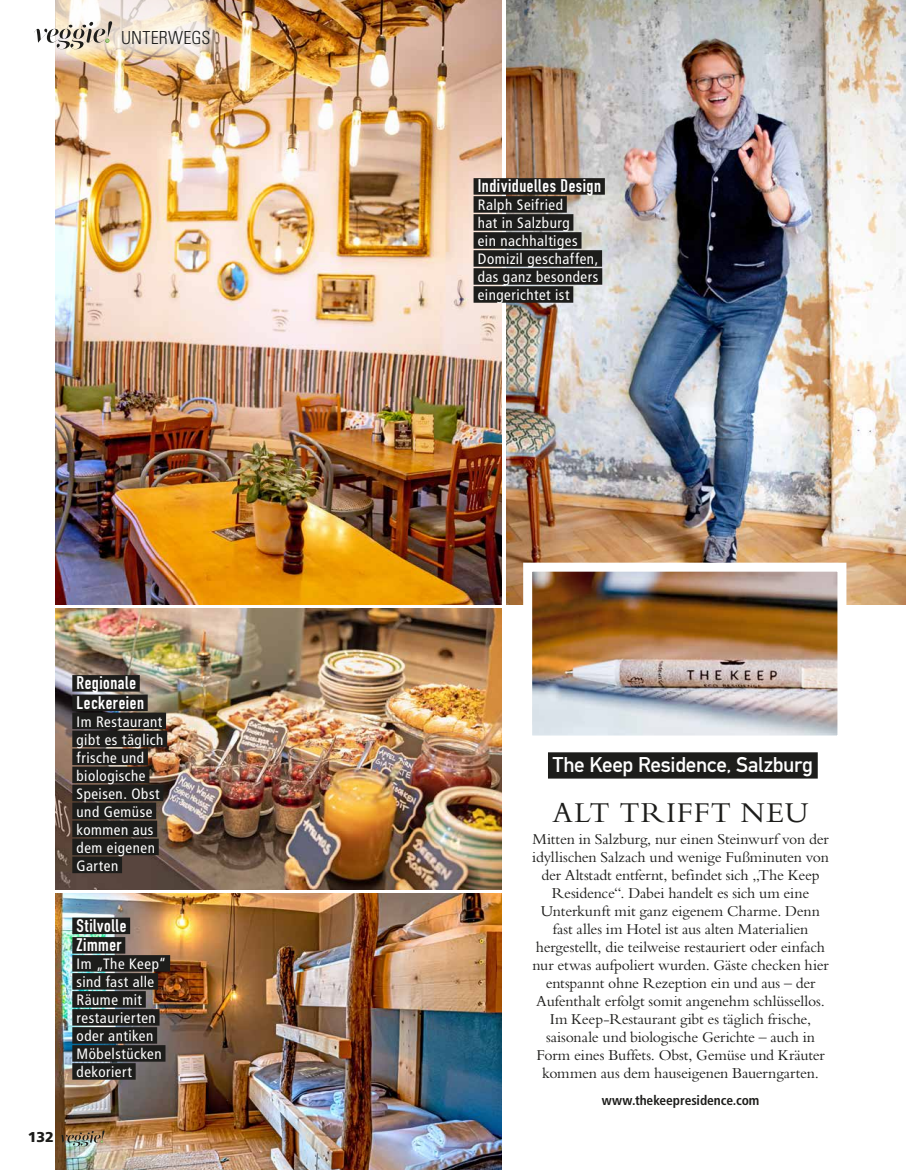
<style>
.page{position:relative;width:906px;height:1170px;background:#fff}
.page>*{position:absolute;margin:0;border:0;box-sizing:border-box;transform-origin:0 0}
.t1{font:30px "Bembo";letter-spacing:.035em;color:#1d1d1b}
.t2{font:21px "DIN Mittelschrift LT";letter-spacing:-.015em;color:#fff}
.t3{font:18px/19.5px "DIN Engschrift LT Alternate";letter-spacing:.03em;color:#fff}
.t4{font:300 condensed 18px "Univers LT";letter-spacing:.01em;color:#1d1d1b}
.t5{font:15.75px/18px "Bembo";letter-spacing:-.01em;color:#1d1d1b;text-align:center}
.t6{font:condensed 15px/18px "Frutiger LT";letter-spacing:.035em;color:#fff}
.t7{font:900 14.25px "Frutiger LT";color:#1d1d1b}
.t8{font:700 condensed 13.5px "Frutiger LT";letter-spacing:-.005em;color:#1d1d1b}
</style>
<div class="page">
<img style="left:55px;top:0;width:447px;height:604px">
<img style="left:506px;top:0;width:400px;height:604px">
<img style="left:55px;top:608px;width:447px;height:281px">
<img style="left:55px;top:893px;width:447px;height:276px">
<img style="left:533px;top:572px;width:303px;height:162px">
<div style="left:523px;top:562px;width:323px;height:182px;border:9px solid #fff"></div>
<div style="left:72px;top:917px;width:58px;height:17px;background:#1d1d1b"></div>
<div style="left:72px;top:937px;width:53px;height:16px;background:#1d1d1b"></div>
<div style="left:72px;top:955px;width:98px;height:16px;background:#1d1d1b"></div>
<div style="left:72px;top:973px;width:86px;height:16px;background:#1d1d1b"></div>
<div style="left:72px;top:991px;width:74px;height:16px;background:#1d1d1b"></div>
<div style="left:72px;top:1009px;width:88px;height:16px;background:#1d1d1b"></div>
<div style="left:72px;top:1027px;width:85px;height:16px;background:#1d1d1b"></div>
<div style="left:72px;top:1045px;width:93px;height:16px;background:#1d1d1b"></div>
<div style="left:72px;top:1063px;width:64px;height:16px;background:#1d1d1b"></div>
<div style="left:72px;top:675px;width:68px;height:16px;background:#1d1d1b"></div>
<div style="left:72px;top:694px;width:76px;height:17px;background:#1d1d1b"></div>
<div style="left:72px;top:712px;width:94px;height:17px;background:#1d1d1b"></div>
<div style="left:72px;top:730px;width:95px;height:17px;background:#1d1d1b"></div>
<div style="left:72px;top:748px;width:76px;height:17px;background:#1d1d1b"></div>
<div style="left:72px;top:766px;width:77px;height:17px;background:#1d1d1b"></div>
<div style="left:72px;top:784px;width:91px;height:17px;background:#1d1d1b"></div>
<div style="left:72px;top:802px;width:84px;height:17px;background:#1d1d1b"></div>
<div style="left:72px;top:820px;width:85px;height:17px;background:#1d1d1b"></div>
<div style="left:72px;top:838px;width:87px;height:17px;background:#1d1d1b"></div>
<div style="left:72px;top:856px;width:50px;height:17px;background:#1d1d1b"></div>
<div style="left:473px;top:178px;width:132px;height:17px;background:#1d1d1b"></div>
<div style="left:473px;top:196px;width:94px;height:17px;background:#1d1d1b"></div>
<div style="left:473px;top:214px;width:100px;height:17px;background:#1d1d1b"></div>
<div style="left:473px;top:232px;width:108px;height:17px;background:#1d1d1b"></div>
<div style="left:473px;top:250px;width:129px;height:17px;background:#1d1d1b"></div>
<div style="left:473px;top:268px;width:129px;height:17px;background:#1d1d1b"></div>
<div style="left:473px;top:286px;width:100px;height:17px;background:#1d1d1b"></div>
<div style="left:548px;top:752px;width:269px;height:26px;background:#1d1d1b"></div>
<img style="left:86px;top:0;width:159px;height:81px">
<svg style="left:222px;top:11px;width:6px;height:52px"></svg>
<img style="left:34px;top:0;width:188px;height:68px">
<div style="left:51px;top:1120px;width:70px;height:42px;background:#fff;opacity:.75"></div>
<svg style="left:60px;top:1130px;width:45px;height:16px"></svg>
<p class="t4" style="left:121px;top:27px;width:91px">UNTERWEGS</p>
<p class="t7" style="left:28px;top:1128px;width:28px">132</p>
<p class="t3" style="left:77px;top:673px;width:69px">Regionale<br>Leckereien</p>
<p class="t6" style="left:77px;top:712px;width:88px">Im Restaurant gibt es täglich frische und biologische<br>Speisen. Obst und Gemüse kommen aus dem eigenen<br>Garten</p>
<p class="t3" style="left:77px;top:915px;width:51px">Stilvolle<br>Zimmer</p>
<p class="t6" style="left:77px;top:954px;width:91px">Im „The Keep“ sind fast alle<br>Räume mit restaurierten oder antiken<br>Möbelstücken dekoriert</p>
<p class="t3" style="left:478px;top:176px;width:125px">Individuelles Design</p>
<p class="t6" style="left:478px;top:196px;width:122px">Ralph Seifried<br>hat in Salzburg<br>ein nachhaltiges<br>Domizil geschaffen, das ganz besonders eingerichtet ist</p>
<h2 class="t2" style="left:553px;top:752px;width:262px">The Keep Residence, Salzburg</h2>
<h1 class="t1" style="left:552px;top:795px;width:257px">ALT TRIFFT NEU</h1>
<p class="t5" style="left:532px;top:830px;width:298px">Mitten in Salzburg, nur einen Steinwurf von der idyllischen Salzach und wenige Fußminuten von der Altstadt entfernt, befindet sich „The Keep Residence“. Dabei handelt es sich um eine Unterkunft mit ganz eigenem Charme. Denn fast alles im Hotel ist aus alten Materialien hergestellt, die teilweise restauriert oder einfach nur etwas aufpoliert wurden. Gäste checken hier entspannt ohne Rezeption ein und aus – der Aufenthalt erfolgt somit angenehm schlüssellos.<br>Im Keep-Restaurant gibt es täglich frische, saisonale und biologische Gerichte – auch in Form eines Buffets. Obst, Gemüse und Kräuter kommen aus dem hauseigenen Bauerngarten.</p>
<p class="t8" style="left:601px;top:1092px;width:159px">www.thekeepresidence.com</p>
</div>
